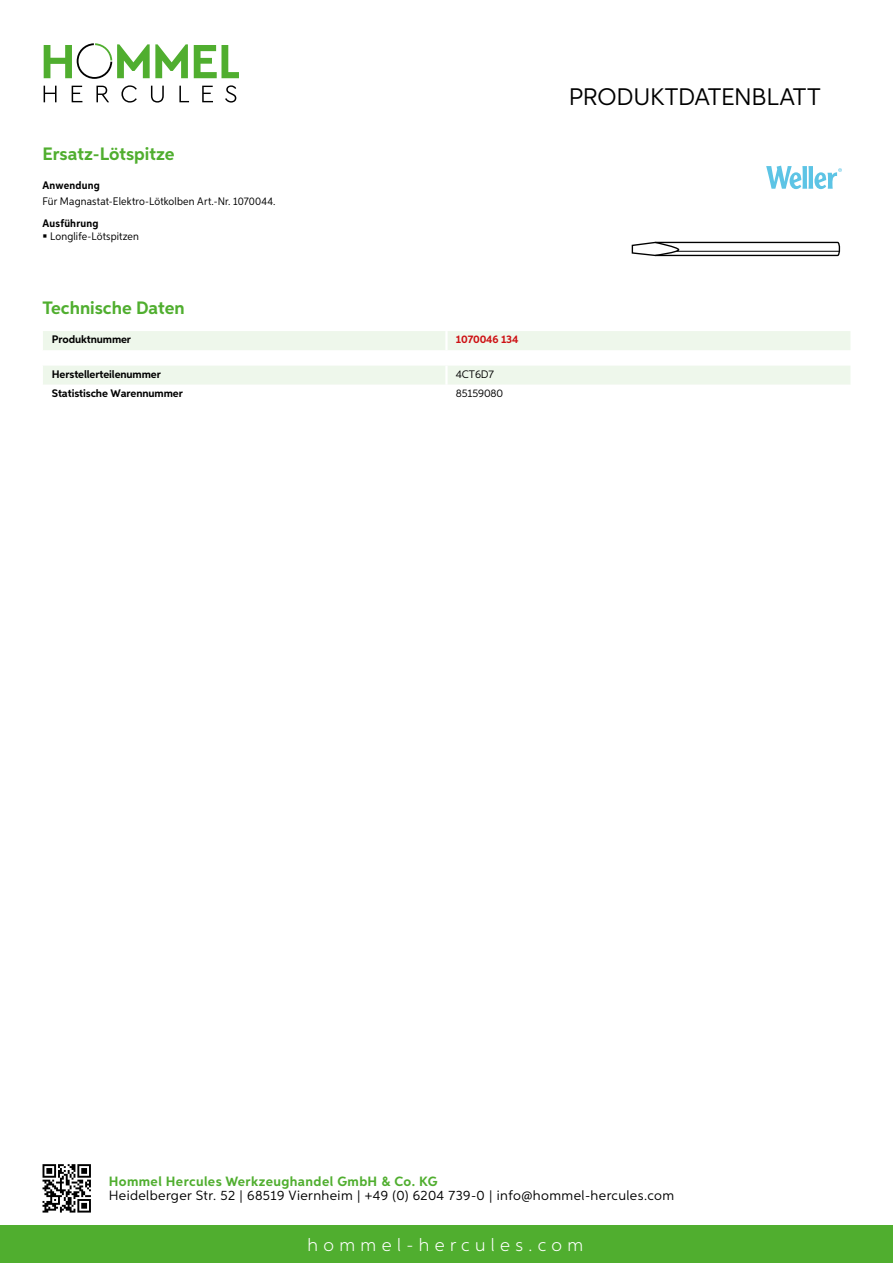
<style>
.page{position:relative;width:893px;height:1263px;background:#fff}
.page>*{position:absolute;margin:0;border:0;box-sizing:border-box;transform-origin:0 0}
.t1{font:24px "Aspira";letter-spacing:-.01em;color:#000}
.t2{font:700 18px "Aspira";color:#50ae2f}
.t3{font:300 18px "Aspira";letter-spacing:.3em;color:#fff}
.t4{font:13.5px "Aspira";letter-spacing:.03em;color:#000}
.t5{font:700 13.5px "Aspira";letter-spacing:.03em;color:#50ae2f}
.t6{font:10.95px "Aspira Nar";letter-spacing:.015em;color:#000}
.t7{font:700 10.95px "Aspira";letter-spacing:-.01em;color:#000}
.t8{font:700 10.95px "Aspira Nar";letter-spacing:.02em;color:#000}
.t9{font:10.95px "Aspira";letter-spacing:-.01em;color:#000}
.t10{font:700 10.95px "Aspira";letter-spacing:-.01em;color:#cd1013}
</style>
<div class="page">
<div style="left:0;top:1226px;width:893px;height:37px;background:#50ae2f"></div>
<svg style="left:43px;top:1164px;width:48px;height:48px"></svg>
<svg style="left:194px;top:45px;width:45px;height:33px"></svg>
<svg style="left:44px;top:43px;width:144px;height:36px"></svg>
<svg style="left:44px;top:86px;width:13px;height:16px"></svg>
<svg style="left:72px;top:86px;width:10px;height:16px"></svg>
<svg style="left:96px;top:86px;width:13px;height:16px"></svg>
<svg style="left:121px;top:85px;width:16px;height:18px"></svg>
<svg style="left:151px;top:86px;width:13px;height:17px"></svg>
<svg style="left:179px;top:86px;width:10px;height:16px"></svg>
<svg style="left:202px;top:86px;width:11px;height:16px"></svg>
<svg style="left:225px;top:85px;width:11px;height:18px"></svg>
<div style="left:43px;top:331px;width:807px;height:19px;background:#eef7eb"></div>
<hr style="left:445px;top:331px;width:3px;height:19px;background:#fff">
<div style="left:43px;top:366px;width:807px;height:19px;background:#eef7eb"></div>
<svg style="left:631px;top:241px;width:209px;height:16px"></svg>
<svg style="left:766px;top:166px;width:76px;height:23px"></svg>
<h2 class="t2" style="left:43px;top:142px;width:134px">Ersatz-Lötspitze</h2>
<p class="t8" style="left:43px;top:179px;width:59px">Anwendung</p>
<p class="t6" style="left:43px;top:194px;width:235px">Für Magnastat-Elektro-Lötkolben Art.-Nr. 1070044.</p>
<p class="t8" style="left:43px;top:216px;width:58px">Ausführung</p>
<p class="t6" style="left:50px;top:229px;width:90px">Longlife-Lötspitzen</p>
<h2 class="t2" style="left:43px;top:297px;width:144px">Technische Daten</h2>
<p class="t7" style="left:52px;top:332px;width:81px">Produktnummer</p>
<p class="t10" style="left:456px;top:332px;width:64px">1070046 134</p>
<p class="t7" style="left:52px;top:367px;width:111px">Herstellerteilenummer</p>
<p class="t9" style="left:456px;top:367px;width:40px">4CT6D7</p>
<p class="t7" style="left:52px;top:386px;width:132px">Statistische Warennummer</p>
<p class="t9" style="left:456px;top:386px;width:49px">85159080</p>
<h1 class="t1" style="left:569px;top:82px;width:253px">Produktdatenblatt</h1>
<p class="t5" style="left:109px;top:1172px;width:330px">Hommel Hercules Werkzeughandel GmbH &amp; Co. KG</p>
<p class="t4" style="left:109px;top:1187px;width:567px">Heidelberger Str. 52 | 68519 Viernheim | +49 (0) 6204 739-0 | info@hommel-hercules.com</p>
<h2 class="t3" style="left:307px;top:1234px;width:277px">hommel-hercules.com</h2>
</div>
